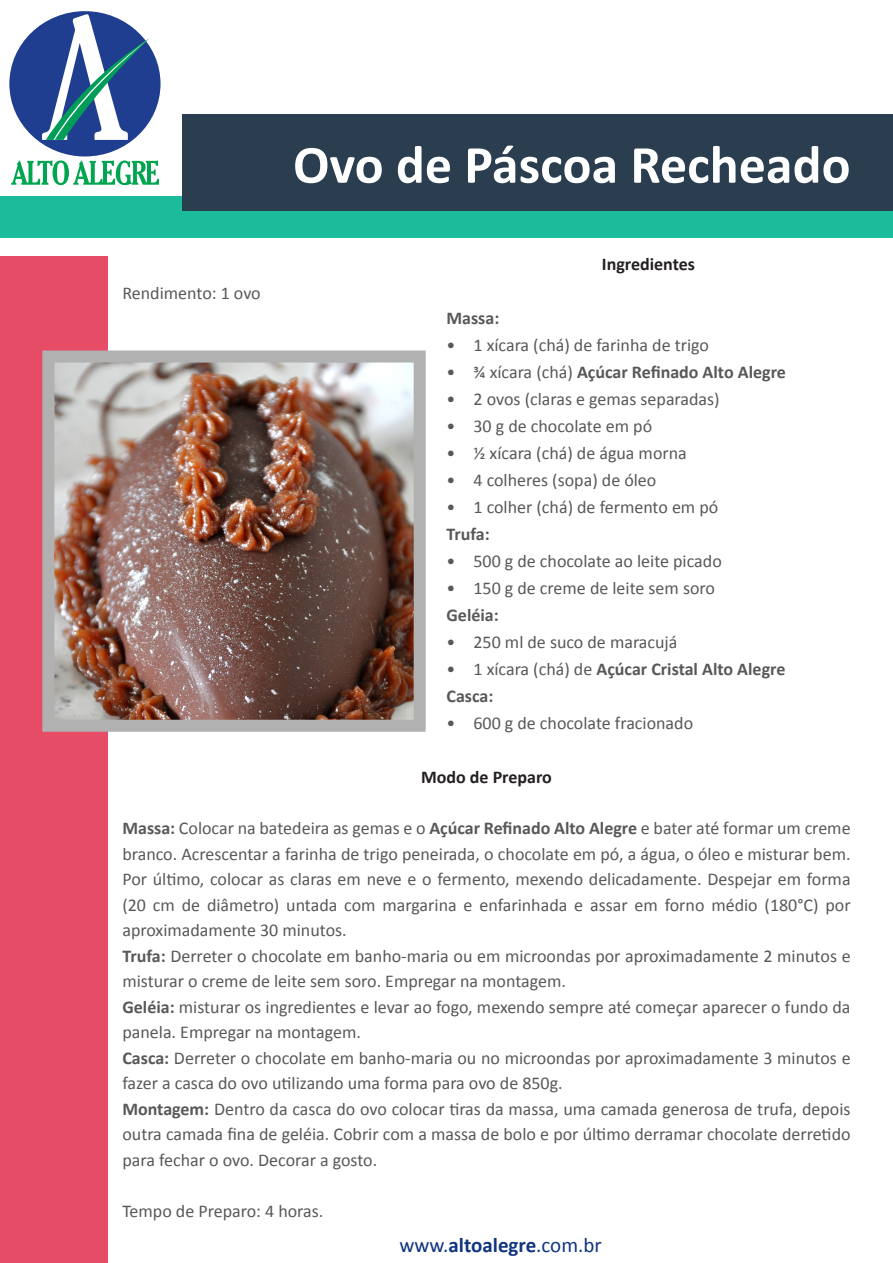
<style>
.page{position:relative;width:893px;height:1263px;background:#fff}
.page>*{position:absolute;margin:0;border:0;box-sizing:border-box;transform-origin:0 0}
.t1{font:700 54px "Calibri";color:#fff}
.t2{font:21px "Calibri";color:#10347f}
.t3{font:18px/25.5px "Calibri";color:#57585a}
.t4{font:700 18px "Calibri";color:#57585a}
.t5{font:700 18px "Calibri";color:#231f20}
.s1{font-weight:400}
.s2{font-weight:700}
</style>
<div class="page">
<div style="left:0;top:196px;width:893px;height:42px;background:#1bbc9b"></div>
<div style="left:0;top:256px;width:108px;height:1007px;background:#e64c66"></div>
<div style="left:182px;top:114px;width:711px;height:96px;background:#2a3e50"></div>
<svg style="left:11px;top:160px;width:148px;height:25px"></svg>
<div style="left:9px;top:11px;width:152px;height:145px;background:#1f3e8f;border-radius:50%"></div>
<svg style="left:42px;top:14px;width:107px;height:126px"></svg>
<img style="left:42px;top:350px;width:384px;height:382px">
<p class="t1" style="left:293px;top:127px;width:559px">Ovo de Páscoa Recheado</p>
<p class="t3" style="left:122px;top:279px;width:140px">Rendimento: 1 ovo</p>
<p class="t5" style="left:602px;top:251px;width:95px">Ingredientes</p>
<p class="t4" style="left:446px;top:305px;width:54px">Massa:</p>
<p class="t3" style="left:446px;top:331px;width:264px">• 1 xícara (chá) de farinha de trigo</p>
<p class="t4" style="left:446px;top:359px;width:341px"><span class="s1">• ¾ xícara (chá)</span> Açúcar Refinado Alto Alegre</p>
<p class="t3" style="left:446px;top:385px;width:275px">• 2 ovos (claras e gemas separadas)</p>
<p class="t3" style="left:446px;top:412px;width:207px">• 30 g de chocolate em pó</p>
<p class="t3" style="left:446px;top:439px;width:242px">• ½ xícara (chá) de água morna</p>
<p class="t3" style="left:446px;top:466px;width:211px">• 4 colheres (sopa) de óleo</p>
<p class="t3" style="left:446px;top:493px;width:273px">• 1 colher (chá) de fermento em pó</p>
<p class="t4" style="left:446px;top:521px;width:45px">Trufa:</p>
<p class="t3" style="left:446px;top:547px;width:277px">• 500 g de chocolate ao leite picado</p>
<p class="t3" style="left:446px;top:574px;width:270px">• 150 g de creme de leite sem soro</p>
<p class="t4" style="left:446px;top:602px;width:54px">Geléia:</p>
<p class="t3" style="left:446px;top:628px;width:233px">• 250 ml de suco de maracujá</p>
<p class="t4" style="left:446px;top:656px;width:340px"><span class="s1">• 1 xícara (chá) de</span> Açúcar Cristal Alto Alegre</p>
<p class="t4" style="left:446px;top:683px;width:48px">Casca:</p>
<p class="t3" style="left:446px;top:709px;width:248px">• 600 g de chocolate fracionado</p>
<p class="t5" style="left:421px;top:764px;width:132px">Modo de Preparo</p>
<p class="t3" style="left:122px;top:815px;width:730px;text-align:justify"><span class="s2">Massa:</span> Colocar na batedeira as gemas e o <span class="s2">Açúcar Refinado Alto Alegre</span> e bater até formar um creme branco. Acrescentar a farinha de trigo peneirada, o chocolate em pó, a água, o óleo e misturar bem.<br>Por último, colocar as claras em neve e o fermento, mexendo delicadamente. Despejar em forma (20 cm de diâmetro) untada com margarina e enfarinhada e assar em forno médio (180°C) por aproximadamente 30 minutos.</p>
<p class="t3" style="left:122px;top:942px;width:730px"><span class="s2">Trufa:</span> Derreter o chocolate em banho-maria ou em microondas por aproximadamente 2 minutos e misturar o creme de leite sem soro. Empregar na montagem.</p>
<p class="t3" style="left:122px;top:993px;width:730px"><span class="s2">Geléia:</span> misturar os ingredientes e levar ao fogo, mexendo sempre até começar aparecer o fundo da panela. Empregar na montagem.</p>
<p class="t3" style="left:122px;top:1044px;width:730px"><span class="s2">Casca:</span> Derreter o chocolate em banho-maria ou no microondas por aproximadamente 3 minutos e fazer a casca do ovo utilizando uma forma para ovo de 850g.</p>
<p class="t3" style="left:122px;top:1095px;width:730px;text-align:justify"><span class="s2">Montagem:</span> Dentro da casca do ovo colocar tiras da massa, uma camada generosa de trufa, depois outra camada fina de geléia. Cobrir com a massa de bolo e por último derramar chocolate derretido para fechar o ovo. Decorar a gosto.</p>
<p class="t3" style="left:122px;top:1197px;width:202px">Tempo de Preparo: 4 horas.</p>
<p class="t2" style="left:399px;top:1230px;width:204px">www.<span class="s2">altoalegre</span>.com.br</p>
</div>
